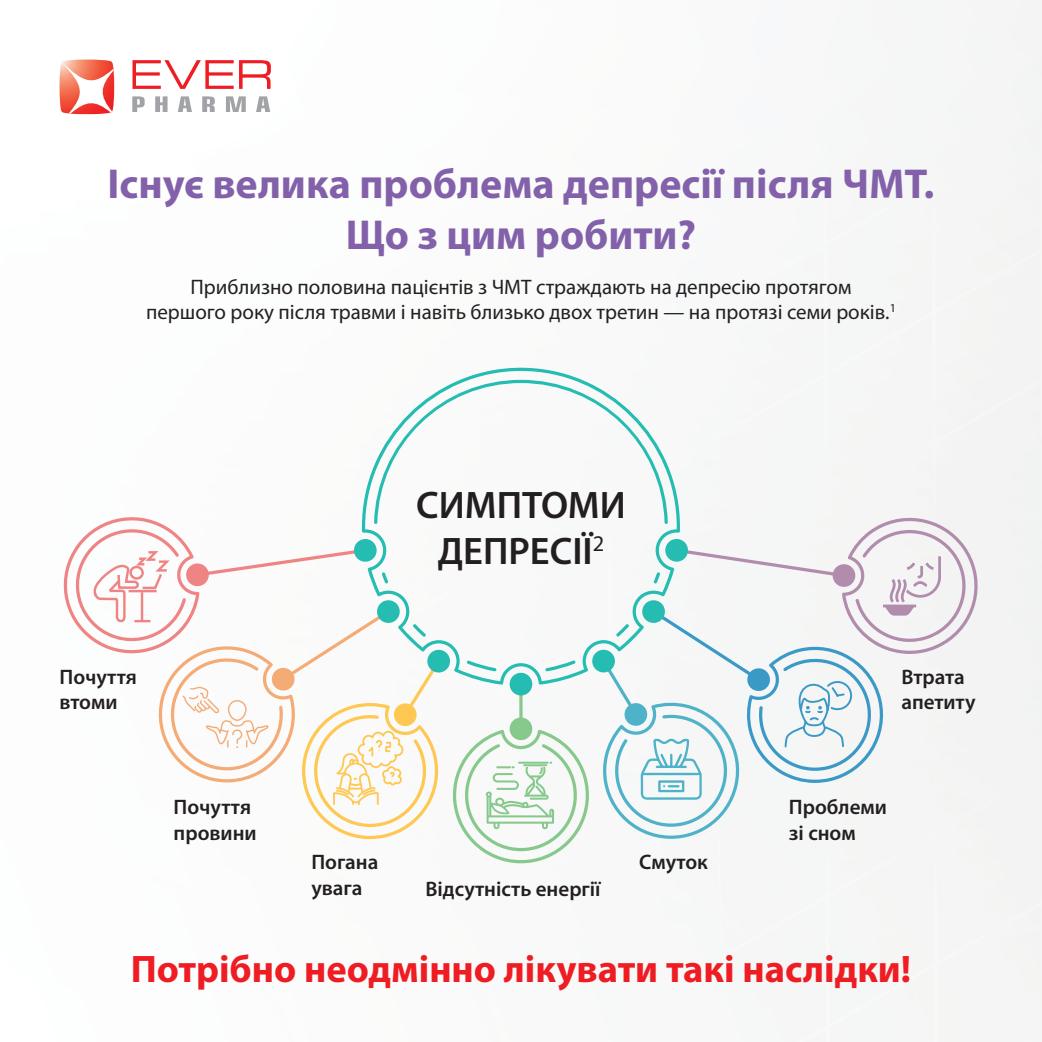
<style>
.page{position:relative;width:1042px;height:1042px;background:#fff}
.page>*{position:absolute;margin:0;border:0;box-sizing:border-box;transform-origin:0 0}
.t1{font:700 42px/50.4px "Myriad Pro";color:#8361aa;text-align:center}
.t2{font:700 38.5px "Myriad Pro";color:#ee1d23}
.t3{font:600 38.5px/46.2px "Myriad Pro";color:#231f20;text-align:center}
.t4{font:21px/25.2px "Myriad Pro";color:#231f20;text-align:center}
.t5{font:600 21px/25.2px "Myriad Pro";color:#231f20}
</style>
<div class="page">
<svg style="left:60px;top:60px;width:54px;height:54px"></svg>
<svg style="left:132px;top:60px;width:139px;height:29px"></svg>
<svg style="left:132px;top:96px;width:13px;height:16px"></svg>
<svg style="left:155px;top:96px;width:13px;height:16px"></svg>
<svg style="left:178px;top:96px;width:14px;height:16px"></svg>
<svg style="left:202px;top:96px;width:13px;height:16px"></svg>
<svg style="left:226px;top:96px;width:20px;height:16px"></svg>
<svg style="left:256px;top:96px;width:14px;height:16px"></svg>
<svg style="left:362px;top:368px;width:318px;height:12px"></svg>
<svg style="left:63px;top:380px;width:923px;height:483px"></svg>
<svg style="left:1038px;top:0;width:4px;height:4px"></svg>
<h1 class="t1" style="left:107px;top:157px;width:828px">Існує велика проблема депресії після ЧМТ.<br>Що з цим робити?</h1>
<p class="t4" style="left:146px;top:274px;width:751px">Приблизно половина пацієнтів з ЧМТ страждають на депресію протягом<br>першого року після травми і навіть близько двох третин — на протязі семи років.<sup>1</sup></p>
<p class="t5" style="left:60px;top:665px;width:79px">Почуття втоми</p>
<p class="t5" style="left:174px;top:795px;width:85px">Почуття провини</p>
<h2 class="t3" style="left:416px;top:482px;width:211px">СИМПТОМИ<br>ДЕПРЕСІЇ<sup>2</sup></h2>
<p class="t5" style="left:311px;top:850px;width:69px">Погана увага</p>
<p class="t5" style="left:425px;top:876px;width:177px">Відсутність енергії</p>
<p class="t5" style="left:639px;top:850px;width:70px">Смуток</p>
<p class="t5" style="left:901px;top:665px;width:76px">Втрата апетиту</p>
<p class="t5" style="left:789px;top:795px;width:100px">Проблеми зі сном</p>
<h2 class="t2" style="left:131px;top:944px;width:782px">Потрібно неодмінно лікувати такі наслідки!</h2>
</div>
